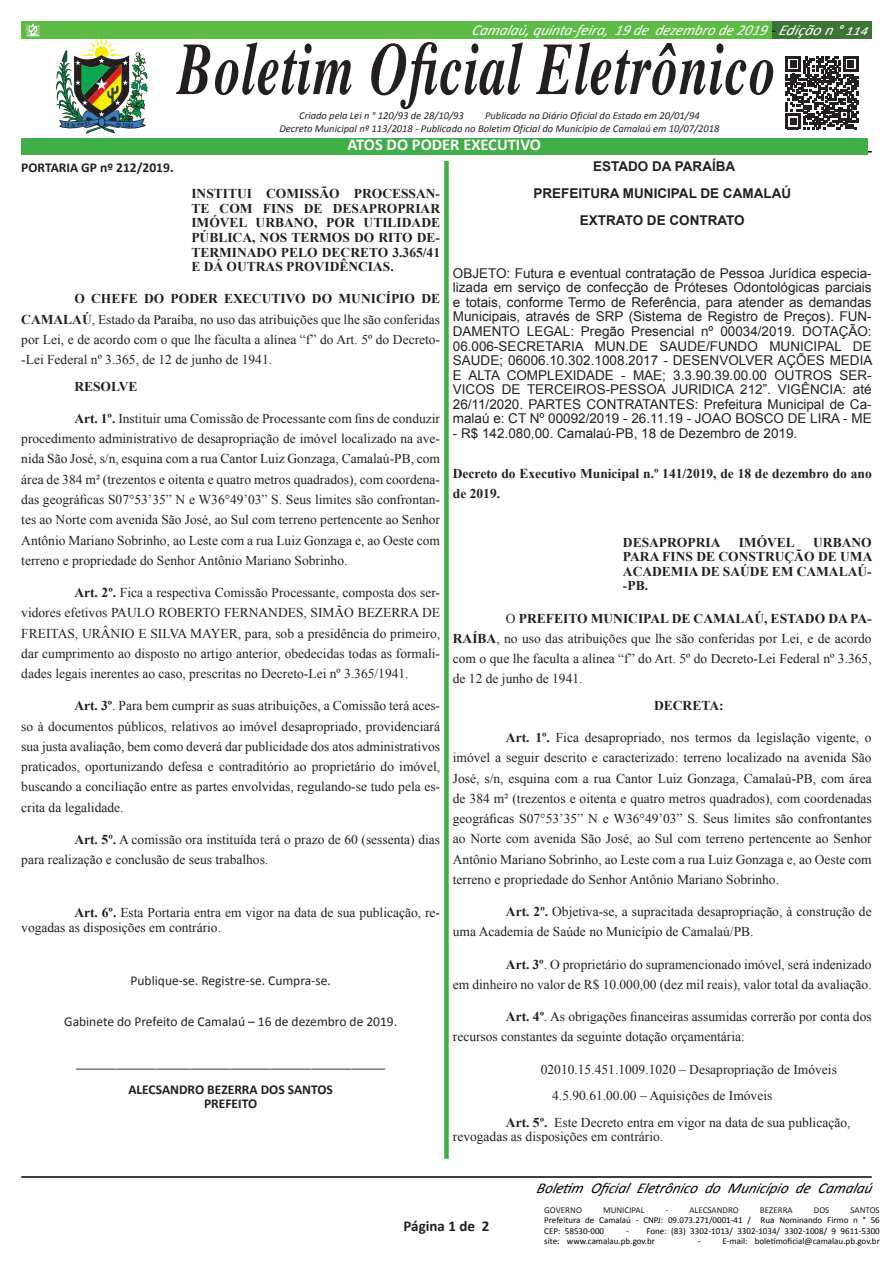
<style>
.page{position:relative;width:893px;height:1263px;background:#fff}
.page>*{position:absolute;margin:0;border:0;box-sizing:border-box;transform-origin:0 0}
.t1{font:italic 700 73.95px "Times";letter-spacing:.02em;color:#231f20;scale:.71 1}
.t2{font:700 16.5px "Calibri";color:#fff}
.t3{font:italic 15px "Calibri";color:#fff}
.t4{font:italic 15px "Calibri";color:#000}
.t5{font:700 15px "Calibri";color:#231f20}
.Normal__Web{font:13.5px/20.2px "Times New Roman";color:#231f20;text-align:justify}
.Normal__Web-2{font:13.5px/14.5px "Arial";color:#231f20;text-align:justify}
.Normal__Web-3{font:700 13.5px/14.5px "Times New Roman";color:#231f20;text-align:justify}
.t6{font:13.5px "Calibri";color:#231f20}
.No_Spacing{font:700 13.5px/20.2px "Times New Roman";color:#231f20}
.Normal__Web-4{font:700 13.5px "Arial";color:#231f20}
.t7{font:700 13.5px/14.5px "Calibri";color:#231f20;text-align:center}
.t8{font:italic 10.5px "Calibri";color:#231f20}
.t9{font:9px/10.5px "Calibri";color:#000}
.t10{font:9px "Calibri";color:#231f20}
.s1{color:#000}
.s2{font-weight:700}
</style>
<div class="page">
<div style="left:772px;top:21px;width:100px;height:17px;background:#3e7336"></div>
<div style="left:21px;top:21px;width:751px;height:17px;background:#5dbb46"></div>
<hr style="left:21px;top:1176px;width:851px;height:2px;background:#000">
<svg style="left:26px;top:23px;width:14px;height:14px"></svg>
<div style="left:444px;top:47px;width:5px;height:1112px;background:#40ae49"></div>
<div style="left:425px;top:40px;width:38px;height:121px;background:#fff"></div>
<hr style="left:21px;top:151px;width:851px;height:1px;background:#000">
<svg style="left:56px;top:40px;width:92px;height:94px"></svg>
<svg style="left:98px;top:117px;width:7px;height:10px"></svg>
<div style="left:99px;top:118px;width:5px;height:8px;background:#377dc1;border-radius:50%"></div>
<div style="left:21px;top:138px;width:846px;height:16px;background:#40ae49"></div>
<svg style="left:786px;top:56px;width:72px;height:73px"></svg>
<p class="t3" style="left:472px;top:19px;width:402px">Camalaú, quinta-feira, 19de dezembrode2019<span class="s1">-</span>Ediçãon°114</p>
<p class="t1" style="left:178px;top:0;width:843px">Boletim Oficial Eletrônico</p>
<p class="t8" style="left:299px;top:108px;width:166px">Criado pela Lei n ° 120/93 de 28/10/93</p>
<p class="t8" style="left:485px;top:108px;width:216px">Publicado no Diário Oficial do Estado em 20/01/94</p>
<p class="t8" style="left:279px;top:122px;width:442px">Decreto Municipal nº 113/2018 - Publicado no Boletim Oficial do Município de Camalaú em 10/07/2018</p>
<p class="t2" style="left:348px;top:134px;width:195px">ATOS DO PODER EXECUTIVO</p>
<p class="t7" style="left:21px;top:160px;width:154px">PORTARIA GP nº 212/2019.</p>
<p class="Normal__Web-3" style="left:191px;top:186px;width:250px">INSTITUI COMISSÃO PROCESSAN-TE COM FINS DE DESAPROPRIAR IMÓVEL URBANO, POR UTILIDADE PÚBLICA, NOS TERMOS DO RITO DE-TERMINADO PELO DECRETO 3.365/41<br>E DÁ OUTRAS PROVIDÊNCIAS.</p>
<p class="Normal__Web" style="left:21px;top:289px;width:420px;text-indent:53px"><span class="s2">O CHEFE DO PODER EXECUTIVO DO MUNICÍPIO DE CAMALAÚ</span>, Estado da Paraíba, no uso das atribuições que lhe são conferidas por Lei, e de acordo com o que lhe faculta a alínea “f” do Art. 5º do Decreto--Lei Federal nº 3.365, de 12 de junho de 1941.</p>
<p class="Normal__Web-3" style="left:74px;top:379px;width:65px">RESOLVE</p>
<p class="Normal__Web" style="left:21px;top:408px;width:420px;text-indent:53px"><span class="s2">Art. 1º.</span> Instituir uma Comissão de Processante com fins de conduzir procedimento administrativo de desapropriação de imóvel localizado na ave&shy;nida São José, s/n, esquina com a rua Cantor Luiz Gonzaga, Camalaú-PB, com área de 384 m² (trezentos e oitenta e quatro metros quadrados), com coordena&shy;das geográficas S07°53’35” N e W36°49’03” S. Seus limites são confrontan&shy;tes ao Norte com avenida São José, ao Sul com terreno pertencente ao Senhor Antônio Mariano Sobrinho, ao Leste com a rua Luiz Gonzaga e, ao Oeste com terreno e propriedade do Senhor Antônio Mariano Sobrinho.</p>
<p class="Normal__Web" style="left:21px;top:582px;width:420px;text-indent:53px"><span class="s2">Art. 2º.</span> Fica a respectiva Comissão Processante, composta dos ser&shy;vidores efetivos PAULO ROBERTO FERNANDES, SIMÃO BEZERRA DE FREITAS, URÂNIO E SILVA MAYER, para, sob a presidência do primeiro, dar cumprimento ao disposto no artigo anterior, obedecidas todas as formali&shy;dades legais inerentes ao caso, prescritas no Decreto-Lei nº 3.365/1941.</p>
<p class="Normal__Web" style="left:21px;top:695px;width:420px;text-indent:53px"><span class="s2">Art. 3º</span>. Para bem cumprir as suas atribuições, a Comissão terá aces&shy;so à documentos públicos, relativos ao imóvel desapropriado, providenciará sua justa avaliação, bem como deverá dar publicidade dos atos administrativos praticados, oportunizando defesa e contraditório ao proprietário do imóvel, buscando a conciliação entre as partes envolvidas, regulando-se tudo pela es&shy;crita da legalidade.</p>
<p class="Normal__Web" style="left:21px;top:829px;width:420px;text-indent:53px"><span class="s2">Art. 5º.</span> A comissão ora instituída terá o prazo de 60 (sessenta) dias para realização e conclusão de seus trabalhos.</p>
<p class="Normal__Web" style="left:21px;top:905px;width:420px;line-height:14.5px;text-indent:53px"><span class="s2">Art. 6º.</span> Esta Portaria entra em vigor na data de sua publicação, re&shy;vogadas as disposições em contrário.</p>
<p class="t6" style="left:131px;top:972px;width:202px">Publique-se. Registre-se. Cumpra-se.</p>
<p class="t6" style="left:64px;top:1013px;width:335px">Gabinete do Prefeito de Camalaú – 16 de dezembro de 2019.</p>
<p class="t6" style="left:76px;top:1054px;width:311px">______________________________________________</p>
<p class="t7" style="left:128px;top:1082px;width:206px">ALECSANDRO BEZERRA DOS SANTOS<br>PREFEITO</p>
<p class="Normal__Web-4" style="left:593px;top:158px;width:144px">ESTADO DA PARAÍBA</p>
<p class="Normal__Web-4" style="left:533px;top:184px;width:259px">PREFEITURA MUNICIPAL DE CAMALAÚ</p>
<p class="Normal__Web-4" style="left:580px;top:211px;width:166px">EXTRATO DE CONTRATO</p>
<p class="Normal__Web-2" style="left:453px;top:266px;width:421px">OBJETO: Futura e eventual contratação de Pessoa Jurídica especia&shy;lizada em serviço de confecção de Próteses Odontológicas parciais e totais, conforme Termo de Referência, para atender as demandas Municipais, através de SRP (Sistema de Registro de Preços). FUN-DAMENTO LEGAL: Pregão Presencial nº 00034/2019. DOTAÇÃO:<br>06.006-SECRETARIA MUN.DE SAUDE/FUNDO MUNICIPAL DE SAUDE; 06006.10.302.1008.2017 - DESENVOLVER AÇÕES MEDIA E ALTA COMPLEXIDADE - MAE; 3.3.90.39.00.00 OUTROS SER-VICOS DE TERCEIROS-PESSOA JURIDICA 212”. VIGÊNCIA: até 26/11/2020. PARTES CONTRATANTES: Prefeitura Municipal de Ca&shy;malaú e: CT Nº 00092/2019 - 26.11.19 - JOAO BOSCO DE LIRA - ME</p>
<p class="Normal__Web-2" style="left:453px;top:426px;width:346px">- R$ 142.080,00. Camalaú-PB, 18 de Dezembro de 2019.</p>
<p class="No_Spacing" style="left:453px;top:463px;width:420px">Decreto do Executivo Municipal n.º 141/2019, de 18 de dezembro do ano de 2019.</p>
<p class="Normal__Web-3" style="left:623px;top:534px;width:99px">DESAPROPRIA</p>
<p class="Normal__Web-3" style="left:739px;top:534px;width:58px">IMÓVEL</p>
<p class="Normal__Web-3" style="left:623px;top:534px;width:251px;text-indent:190px">URBANO PARA FINS DE CONSTRUÇÃO DE UMA ACADEMIA DE SAÚDE EM CAMALAÚ--PB.</p>
<p class="Normal__Web" style="left:453px;top:608px;width:420px;text-indent:53px">O <span class="s2">PREFEITO MUNICIPAL DE CAMALAÚ, ESTADO DA PA-RAÍBA</span>, no uso das atribuições que lhe são conferidas por Lei, e de acordo com o que lhe faculta a alínea “f” do Art. 5º do Decreto-Lei Federal nº 3.365, de 12 de junho de 1941.</p>
<p class="Normal__Web-3" style="left:654px;top:698px;width:71px">DECRETA:</p>
<p class="Normal__Web" style="left:453px;top:727px;width:420px;text-indent:53px"><span class="s2">Art. 1º.</span> Fica desapropriado, nos termos da legislação vigente, o imóvel a seguir descrito e caracterizado: terreno localizado na avenida São José, s/n, esquina com a rua Cantor Luiz Gonzaga, Camalaú-PB, com área de 384 m² (trezentos e oitenta e quatro metros quadrados), com coordenadas geográficas S07°53’35” N e W36°49’03” S. Seus limites são confrontantes ao Norte com avenida São José, ao Sul com terreno pertencente ao Senhor Antônio Mariano Sobrinho, ao Leste com a rua Luiz Gonzaga e, ao Oeste com terreno e propriedade do Senhor Antônio Mariano Sobrinho.</p>
<p class="Normal__Web" style="left:453px;top:901px;width:420px;text-indent:53px"><span class="s2">Art. 2º.</span> Objetiva-se, a supracitada desapropriação, à construção de uma Academia de Saúde no Município de Camalaú/PB.</p>
<p class="Normal__Web" style="left:453px;top:954px;width:420px;text-align:right"><span class="s2">Art. 3º</span>. O proprietário do supramencionado imóvel, será indenizado<br>em dinheiro no valor de R$ 10.000,00 (dez mil reais), valor total da avaliação.</p>
<p class="Normal__Web" style="left:453px;top:1006px;width:420px;text-indent:53px"><span class="s2">Art. 4º</span>. As obrigações financeiras assumidas correrão por conta dos recursos constantes da seguinte dotação orçamentária:</p>
<p class="Normal__Web" style="left:541px;top:1059px;width:298px">02010.15.451.1009.1020 – Desapropriação de Imóveis</p>
<p class="Normal__Web" style="left:552px;top:1085px;width:222px">4.5.90.61.00.00 – Aquisições de Imóveis</p>
<p class="Normal__Web" style="left:453px;top:1115px;width:399px;line-height:14.5px;text-indent:53px"><span class="s2">Art. 5º.</span> Este Decreto entra em vigor na data de sua publicação, revogadas as disposições em contrário.</p>
<p class="t4" style="left:536px;top:1178px;width:342px">Boletim Oficial Eletrônico do Município de Camalaú</p>
<p class="t5" style="left:404px;top:1216px;width:87px">Página 1 de 2</p>
<p class="t10" style="left:544px;top:1204px;width:39px">GOVERNO</p>
<p class="t10" style="left:603px;top:1204px;width:43px">MUNICIPAL</p>
<p class="t10" style="left:666px;top:1204px;width:75px">- ALECSANDRO</p>
<p class="t10" style="left:760px;top:1204px;width:34px">BEZERRA</p>
<p class="t10" style="left:814px;top:1204px;width:17px">DOS</p>
<p class="t10" style="left:850px;top:1204px;width:31px">SANTOS</p>
<p class="t9" style="left:544px;top:1215px;width:337px">Prefeitura de Camalaú - CNPJ: 09.073.271/0001-41 / Rua Nominando Firmo n ° 56<br>CEP: 58530-000</p>
<p class="t9" style="left:544px;top:1225px;width:337px;text-indent:82px">- Fone: (83) 3302-1013/ 3302-1034/ 3302-1008/ 9 9611-5300 site: www.camalau.pb.gov.br</p>
<p class="t9" style="left:698px;top:1236px;width:183px">- E-mail: boletimoficial@camalau.pb.gov.br</p>
</div>
